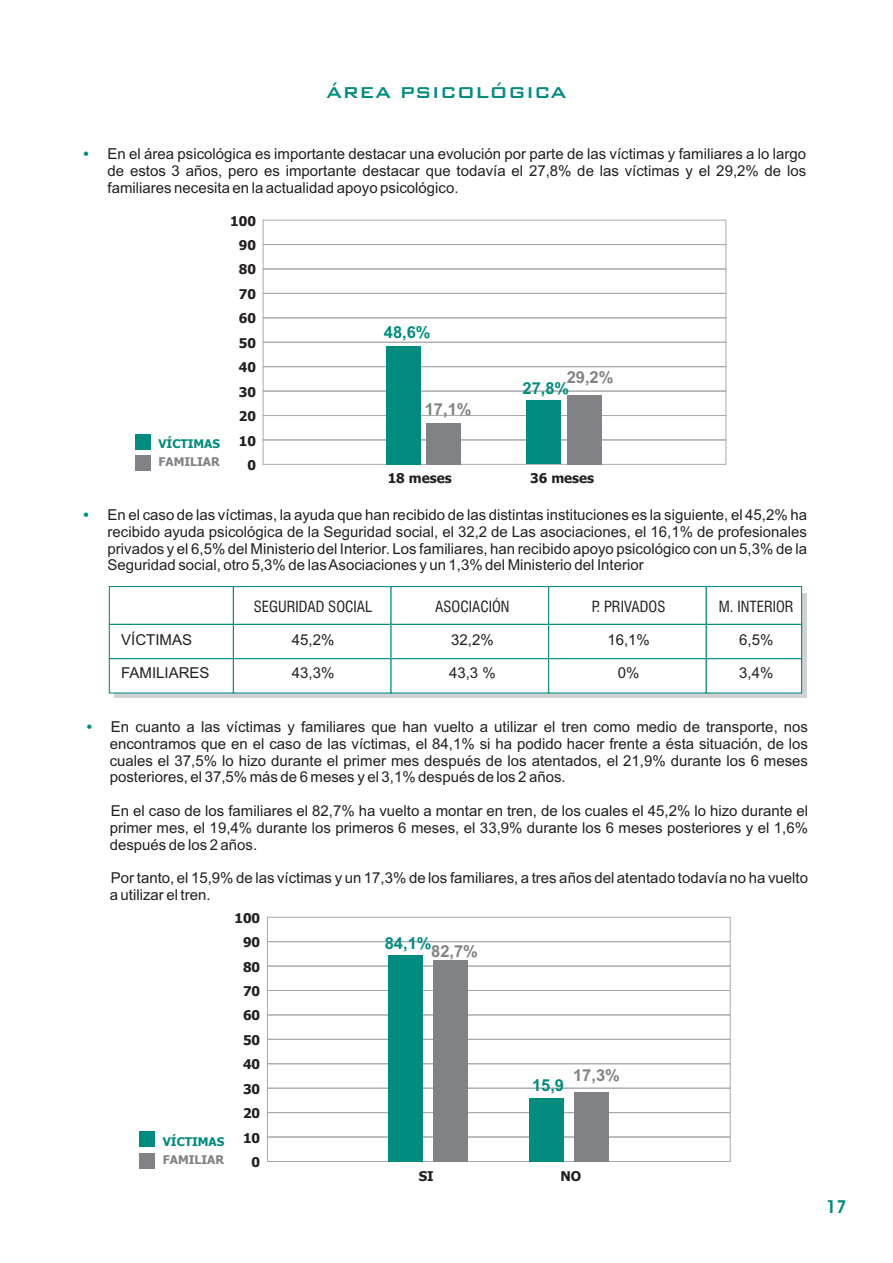
<style>
.page{position:relative;width:893px;height:1263px;background:#fff}
.page>*{position:absolute;margin:0;border:0;box-sizing:border-box;transform-origin:0 0}
.t1{font:500 21px "Bank Gothic BT";color:#008c7f}
.t2{font:700 18px "Avant Garde IT Cby BT";color:#008c7f}
.t3{font:700 16.5px "Arial";color:#808285}
.t4{font:700 16.5px "Arial";color:#008c7f}
.t5{font:15px/16.8px "Arial";color:#231f20;text-align:justify}
.t6{font:condensed 15px "Swiss 721 BT";color:#231f20}
.t7{font:700 13.5px/24.5px "Tahoma";color:#231f20;text-align:right}
.t8{font:700 12px "Tahoma";color:#008c7f}
.t9{font:700 12px "Tahoma";color:#808285}
.s1{font-weight:700;color:#008c7f}
</style>
<div class="page">
<div style="left:263px;top:220px;width:463px;height:25px;border:1px solid #a8a9ad"></div>
<div style="left:263px;top:244px;width:463px;height:25px;border:1px solid #a8a9ad"></div>
<div style="left:263px;top:269px;width:463px;height:25px;border:1px solid #a8a9ad"></div>
<div style="left:263px;top:293px;width:463px;height:25px;border:1px solid #a8a9ad"></div>
<div style="left:263px;top:317px;width:463px;height:26px;border:1px solid #a8a9ad"></div>
<div style="left:263px;top:342px;width:463px;height:25px;border:1px solid #a8a9ad"></div>
<div style="left:263px;top:366px;width:463px;height:25px;border:1px solid #a8a9ad"></div>
<div style="left:263px;top:391px;width:463px;height:25px;border:1px solid #a8a9ad"></div>
<div style="left:263px;top:415px;width:463px;height:25px;border:1px solid #a8a9ad"></div>
<div style="left:263px;top:439px;width:463px;height:26px;border:1px solid #a8a9ad"></div>
<div style="left:267px;top:917px;width:464px;height:25px;border:1px solid #a8a9ad"></div>
<div style="left:267px;top:941px;width:464px;height:25px;border:1px solid #a8a9ad"></div>
<div style="left:267px;top:966px;width:464px;height:25px;border:1px solid #a8a9ad"></div>
<div style="left:267px;top:990px;width:464px;height:25px;border:1px solid #a8a9ad"></div>
<div style="left:267px;top:1014px;width:464px;height:26px;border:1px solid #a8a9ad"></div>
<div style="left:267px;top:1039px;width:464px;height:25px;border:1px solid #a8a9ad"></div>
<div style="left:267px;top:1063px;width:464px;height:25px;border:1px solid #a8a9ad"></div>
<div style="left:267px;top:1088px;width:464px;height:25px;border:1px solid #a8a9ad"></div>
<div style="left:267px;top:1112px;width:464px;height:25px;border:1px solid #a8a9ad"></div>
<div style="left:267px;top:1136px;width:464px;height:26px;border:1px solid #a8a9ad"></div>
<div style="left:386px;top:346px;width:34px;height:118px;background:#008c7f"></div>
<div style="left:388px;top:955px;width:35px;height:206px;background:#008c7f"></div>
<div style="left:427px;top:423px;width:34px;height:41px;background:#808285"></div>
<div style="left:433px;top:960px;width:34px;height:201px;background:#808285"></div>
<div style="left:527px;top:400px;width:34px;height:64px;background:#008c7f"></div>
<div style="left:529px;top:1097px;width:34px;height:64px;background:#008c7f"></div>
<div style="left:568px;top:395px;width:34px;height:69px;background:#808285"></div>
<div style="left:574px;top:1092px;width:34px;height:69px;background:#808285"></div>
<div style="left:135px;top:435px;width:15px;height:15px;background:#008c7f"></div>
<div style="left:139px;top:1132px;width:16px;height:15px;background:#008c7f"></div>
<div style="left:135px;top:456px;width:15px;height:15px;background:#808285"></div>
<div style="left:139px;top:1153px;width:16px;height:15px;background:#808285"></div>
<div style="left:114px;top:593px;width:692px;height:105px;background:#d1d2d4"></div>
<svg style="left:108px;top:586px;width:695px;height:108px"></svg>
<h1 class="t1" style="left:326px;top:82px;width:242px">ÁREA PSICOLÓGICA</h1>
<p class="t5" style="left:108px;top:147px;width:700px;text-indent:-24px"><span class="s1">•</span> En el área psicológica es importante destacar una evolución por parte de las víctimas y familiares a lo largo de estos 3 años, pero es importante destacar que todavía el 27,8% de las víctimas y el 29,2% de los familiares necesita en la actualidad apoyo psicológico.</p>
<p class="t8" style="left:159px;top:439px;width:63px">VÍCTIMAS</p>
<p class="t9" style="left:159px;top:457px;width:63px">FAMILIAR</p>
<p class="t7" style="left:230px;top:210px;width:27px">100<br>90<br>80<br>70<br>60<br>50<br>40<br>30<br>20<br>10<br>0</p>
<p class="t4" style="left:384px;top:326px;width:48px">48,6%</p>
<p class="t3" style="left:425px;top:403px;width:48px">17,1%</p>
<p class="t7" style="left:388px;top:467px;width:65px">18 meses</p>
<p class="t3" style="left:567px;top:371px;width:48px">29,2%</p>
<p class="t4" style="left:522px;top:381px;width:48px">27,8%</p>
<p class="t7" style="left:530px;top:467px;width:65px">36 meses</p>
<p class="t5" style="left:108px;top:508px;width:701px;text-indent:-24px"><span class="s1">•</span> En el caso de las víctimas, la ayuda que han recibido de las distintas instituciones es la siguiente, el 45,2% ha recibido ayuda psicológica de la Seguridad social, el 32,2 de Las asociaciones, el 16,1% de profesionales privados y el 6,5% del Ministerio del Interior. Los familiares, han recibido apoyo psicológico con un 5,3% de la Seguridad social, otro 5,3% de las Asociaciones y un 1,3% del Ministerio del Interior</p>
<p class="t6" style="left:254px;top:600px;width:120px">SEGURIDAD SOCIAL</p>
<p class="t5" style="left:121px;top:633px;width:72px">VÍCTIMAS</p>
<p class="t5" style="left:292px;top:633px;width:44px">45,2%</p>
<p class="t5" style="left:451px;top:633px;width:44px">32,2%</p>
<p class="t5" style="left:607px;top:633px;width:44px">16,1%</p>
<p class="t5" style="left:739px;top:633px;width:36px">6,5%</p>
<p class="t5" style="left:121px;top:665px;width:90px">FAMILIARES</p>
<p class="t5" style="left:292px;top:665px;width:44px">43,3%</p>
<p class="t5" style="left:449px;top:665px;width:48px">43,3 %</p>
<p class="t5" style="left:618px;top:665px;width:23px">0%</p>
<p class="t5" style="left:739px;top:665px;width:36px">3,4%</p>
<p class="t6" style="left:435px;top:600px;width:76px">ASOCIACIÓN</p>
<p class="t6" style="left:592px;top:600px;width:75px">P. PRIVADOS</p>
<p class="t6" style="left:719px;top:600px;width:76px">M. INTERIOR</p>
<p class="t5" style="left:110px;top:720px;width:700px;text-indent:-23px"><span class="s1">•</span> En cuanto a las víctimas y familiares que han vuelto a utilizar el tren como medio de transporte, nos encontramos que en el caso de las víctimas, el 84,1% si ha podido hacer frente a ésta situación, de los cuales el 37,5% lo hizo durante el primer mes después de los atentados, el 21,9% durante los 6 meses posteriores, el 37,5% más de 6 meses y el 3,1% después de los 2 años.</p>
<p class="t5" style="left:110px;top:804px;width:700px">En el caso de los familiares el 82,7% ha vuelto a montar en tren, de los cuales el 45,2% lo hizo durante el primer mes, el 19,4% durante los primeros 6 meses, el 33,9% durante los 6 meses posteriores y el 1,6% después de los 2 años.</p>
<p class="t5" style="left:110px;top:871px;width:700px">Por tanto, el 15,9% de las víctimas y un 17,3% de los familiares, a tres años del atentado todavía no ha vuelto a utilizar el tren.</p>
<p class="t8" style="left:163px;top:1136px;width:63px">VÍCTIMAS</p>
<p class="t9" style="left:163px;top:1154px;width:63px">FAMILIAR</p>
<p class="t7" style="left:234px;top:907px;width:27px">100<br>90<br>80<br>70<br>60<br>50<br>40<br>30<br>20<br>10<br>0</p>
<p class="t4" style="left:385px;top:937px;width:48px">84,1%</p>
<p class="t3" style="left:431px;top:944px;width:48px">82,7%</p>
<p class="t7" style="left:419px;top:1165px;width:17px">SI</p>
<p class="t4" style="left:532px;top:1078px;width:34px">15,9</p>
<p class="t3" style="left:573px;top:1068px;width:48px">17,3%</p>
<p class="t7" style="left:560px;top:1165px;width:22px">NO</p>
<p class="t2" style="left:826px;top:1199px;width:22px">17</p>
</div>
